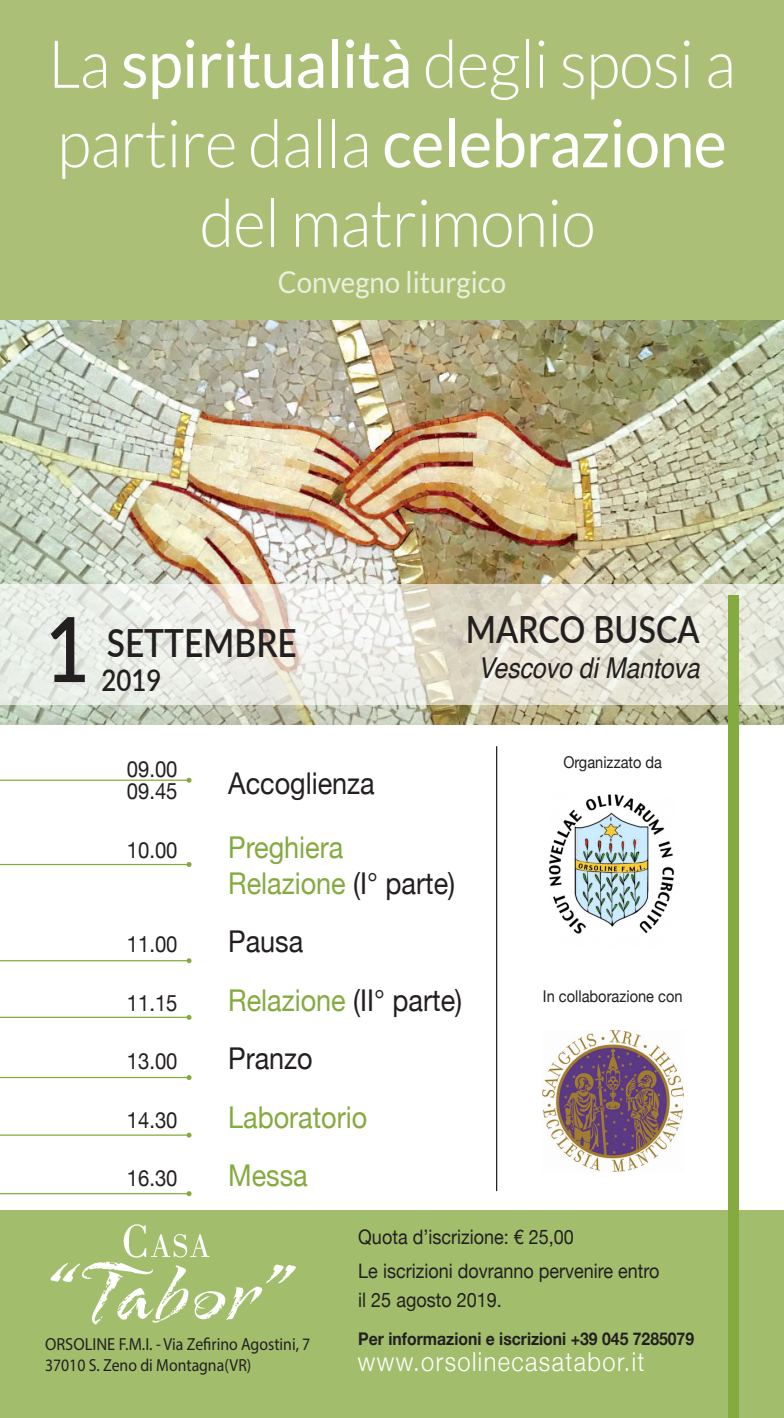
<style>
.page{position:relative;width:784px;height:1418px;background:#fff}
.page>*{position:absolute;margin:0;border:0;box-sizing:border-box;transform-origin:0 0}
.t1{font:600 90px "Lato";color:#231f20;scale:.86 1}
.t2{font:300 66.25px/79.5px "Lato";letter-spacing:-.01em;color:#fff;text-align:center;scale:.95 1}
.t3{font:600 38.75px "Lato";color:#231f20;scale:.86 1}
.t4{font:600 37.5px "Lato";color:#231f20;scale:.86 1}
.t5{font:30px "Helvetica Neue";color:#85aa3f;scale:.9 1}
.t6{font:30px "Helvetica Neue";color:#231f20;scale:.9 1}
.t7{font:30px "Lato";color:#ebefdd;scale:.92 1}
.t8{font:600 30px "Lato";color:#231f20;scale:.86 1}
.t9{font:italic 28.75px "Helvetica";color:#231f20;scale:.86 1}
.t10{font:300 26.25px "Helvetica Neue";letter-spacing:.06em;color:#fff;scale:.9 1}
.t11{font:22.5px "Helvetica Neue";color:#231f20;scale:.9 1}
.t12{font:20px "Helvetica Neue";color:#231f20;scale:.9 1}
.t13{font:700 17.5px "Helvetica Neue";color:#231f20;scale:.9 1}
.t14{font:17.5px "Myriad Pro";color:#231f20;scale:.94 1}
.t15{font:17.5px "Myriad Pro";color:#231f20;scale:.9 1}
.t16{font:16.25px "Helvetica Neue";color:#231f20;scale:.9 1}
.s1{font-weight:400}
.s2{color:#231f20}
.s3{color:#85aa3f}
</style>
<div class="page">
<img style="left:0;top:319px;width:783px;height:405px">
<svg style="left:0;top:584px;width:783px;height:120px;background:#e7e6dc"></svg>
<div style="left:0;top:1210px;width:783px;height:207px;background:#a2be6d"></div>
<div style="left:0;top:0;width:783px;height:319px;background:#abc076"></div>
<img style="left:50px;top:1224px;width:246px;height:101px">
<div style="left:727px;top:595px;width:11px;height:822px;background:#85aa3f"></div>
<hr style="left:0;top:779px;width:189px;height:1px;background:#85aa3f">
<svg style="left:186px;top:777px;width:5px;height:5px"></svg>
<hr style="left:0;top:863px;width:189px;height:2px;background:#85aa3f">
<svg style="left:186px;top:862px;width:5px;height:5px"></svg>
<hr style="left:0;top:960px;width:189px;height:1px;background:#85aa3f">
<svg style="left:186px;top:958px;width:5px;height:5px"></svg>
<hr style="left:0;top:1016px;width:189px;height:1px;background:#85aa3f">
<svg style="left:186px;top:1014px;width:5px;height:5px"></svg>
<hr style="left:0;top:1076px;width:189px;height:2px;background:#85aa3f">
<svg style="left:186px;top:1075px;width:5px;height:5px"></svg>
<hr style="left:0;top:1134px;width:189px;height:1px;background:#85aa3f">
<svg style="left:186px;top:1132px;width:5px;height:5px"></svg>
<hr style="left:0;top:1192px;width:189px;height:2px;background:#85aa3f">
<svg style="left:186px;top:1191px;width:5px;height:5px"></svg>
<img style="left:542px;top:1030px;width:140px;height:141px">
<img style="left:549px;top:794px;width:124px;height:140px">
<hr style="left:495px;top:746px;width:2px;height:445px;background:#231f20">
<p class="t2" style="left:48px;top:24px;width:724px">La <span class="s1">spiritualità</span> degli sposi a partire dalla <span class="s1">celebrazione </span>del matrimonio</p>
<p class="t7" style="left:278px;top:265px;width:249px">Convegno liturgico</p>
<p class="t1" style="left:45px;top:584px;width:54px">1</p>
<p class="t3" style="left:107px;top:615px;width:222px">SETTEMBRE</p>
<p class="t8" style="left:101px;top:658px;width:71px">2019</p>
<p class="t4" style="left:465px;top:602px;width:273px">MARCO BUSCA</p>
<p class="t9" style="left:478px;top:645px;width:259px">Vescovo di Mantova</p>
<p class="t11" style="left:127px;top:752px;width:58px">09.00</p>
<p class="t11" style="left:127px;top:775px;width:58px">09.45</p>
<p class="t6" style="left:228px;top:762px;width:164px">Accoglienza</p>
<p class="t11" style="left:127px;top:833px;width:58px">10.00</p>
<p class="t5" style="left:228px;top:825px;width:129px">Preghiera</p>
<p class="t5" style="left:228px;top:861px;width:253px">Relazione <span class="s2">(I° parte)</span></p>
<p class="t11" style="left:127px;top:928px;width:58px">11.00</p>
<p class="t6" style="left:228px;top:920px;width:85px">Pausa</p>
<p class="t16" style="left:563px;top:750px;width:111px">Organizzato da</p>
<p class="t11" style="left:127px;top:986px;width:58px">11.15</p>
<p class="t6" style="left:228px;top:978px;width:261px"><span class="s3">Relazione</span> (II° parte)</p>
<p class="t11" style="left:127px;top:1045px;width:58px">13.00</p>
<p class="t6" style="left:228px;top:1037px;width:95px">Pranzo</p>
<p class="t11" style="left:127px;top:1103px;width:58px">14.30</p>
<p class="t5" style="left:228px;top:1095px;width:156px">Laboratorio</p>
<p class="t11" style="left:127px;top:1162px;width:58px">16.30</p>
<p class="t5" style="left:228px;top:1154px;width:90px">Messa</p>
<p class="t16" style="left:542px;top:984px;width:156px">In collaborazione con</p>
<p class="t12" style="left:358px;top:1222px;width:241px">Quota d’iscrizione: € 25,00</p>
<p class="t12" style="left:358px;top:1256px;width:336px">Le iscrizioni dovranno pervenire entro</p>
<p class="t12" style="left:358px;top:1284px;width:161px">il 25 agosto 2019.</p>
<p class="t14" style="left:45px;top:1333px;width:283px">ORSOLINE F.M.I. - Via Zefirino Agostini, 7</p>
<p class="t13" style="left:358px;top:1325px;width:374px">Per informazioni e iscrizioni +39 045 7285079</p>
<p class="t15" style="left:45px;top:1354px;width:230px">37010 S. Zeno di Montagna(VR)</p>
<p class="t10" style="left:357px;top:1340px;width:320px">www.orsolinecasatabor.it</p>
</div>
